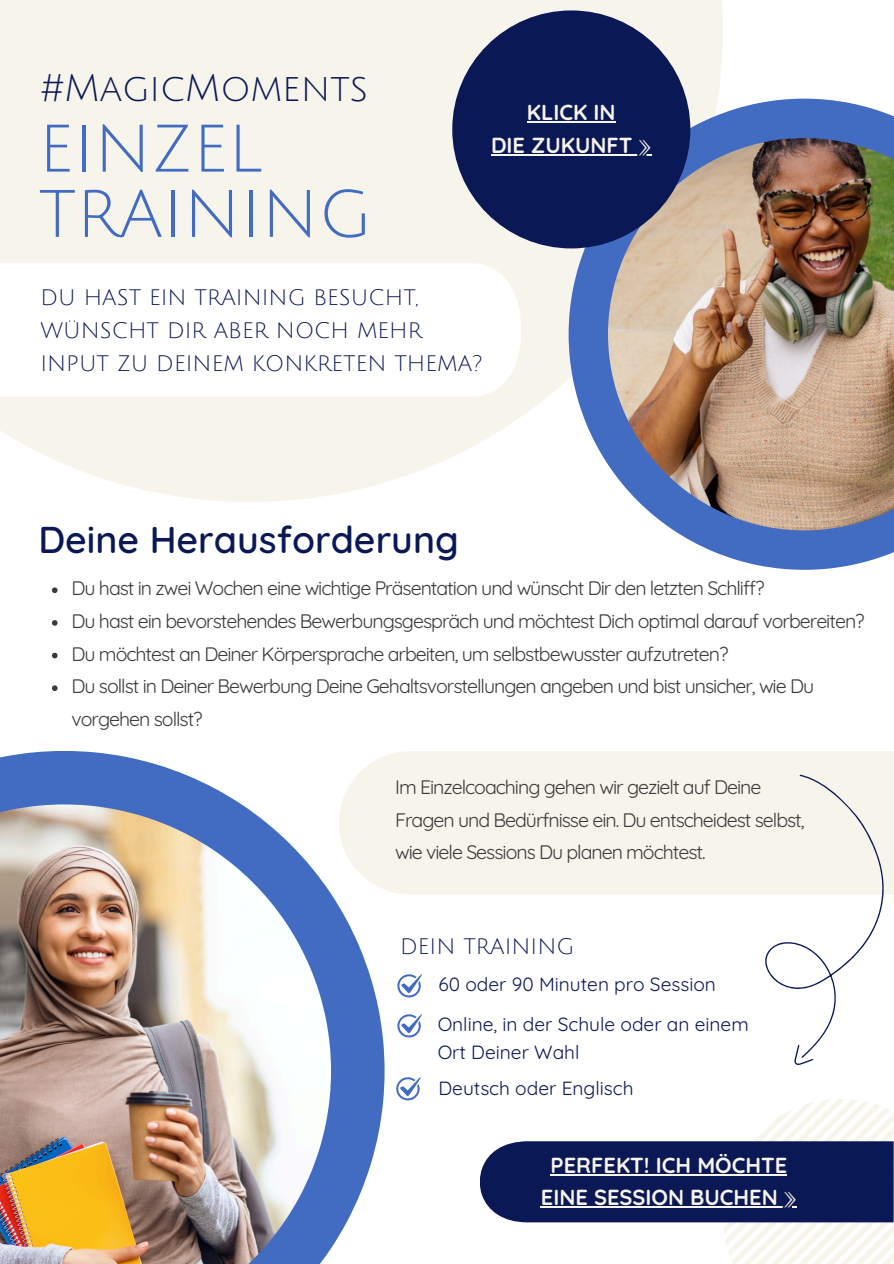
<style>
.page{position:relative;width:894px;height:1264px;background:#fff}
.page>*{position:absolute;margin:0;border:0;box-sizing:border-box;transform-origin:0 0}
.t1{font:65.55px/65.2px "Julius Sans One";color:#426cc2}
.t2{font:600 37.35px "Quicksand";color:#0a1855}
.t3{font:37.35px "Julius Sans One";color:#0a1855}
.t4{font:21.75px/32.7px "Julius Sans One";color:#0a1855}
.t5{font:700 21.75px "Quicksand";color:#f7f4ec}
.t6{font:19.5px/32.7px "Quicksand";letter-spacing:-.055em;color:#3b3939}
.t7{font:19.05px/28.2px "Quicksand";color:#0a1855}
.s1{font-family:"Free Mono";font-weight:400}
</style>
<div class="page">
<div style="left:384px;top:751px;width:509px;height:143px;background:#f7f4ec"></div>
<svg style="left:0;top:751px;width:384px;height:497px;fill:#426cc2"></svg>
<img style="left:0;top:804px;width:331px;height:459px">
<div style="left:0;top:0;width:722px;height:502px;background:#f7f4ec"></div>
<svg style="left:568px;top:99px;width:325px;height:471px;fill:#426cc2"></svg>
<img style="left:608px;top:138px;width:285px;height:392px">
<svg style="left:659px;top:765px;width:234px;height:283px"></svg>
<svg style="left:786px;top:1044px;width:27px;height:21px"></svg>
<div style="left:0;top:263px;width:521px;height:134px;background:#fff"></div>
<svg style="left:52px;top:587px;width:6px;height:6px"></svg>
<svg style="left:52px;top:620px;width:6px;height:5px"></svg>
<svg style="left:52px;top:652px;width:6px;height:6px"></svg>
<svg style="left:52px;top:685px;width:6px;height:6px"></svg>
<svg style="left:397px;top:974px;width:25px;height:23px"></svg>
<svg style="left:397px;top:1014px;width:25px;height:23px"></svg>
<svg style="left:396px;top:1077px;width:25px;height:23px"></svg>
<div style="left:722px;top:1098px;width:171px;height:165px;background:linear-gradient(to right,#fbfaf9,#f8f6f2)"></div>
<div style="left:452px;top:10px;width:238px;height:238px;background:#0a1855;border-radius:50%"></div>
<hr style="left:527px;top:122px;width:88px;height:1px;background:#f7f4ec">
<hr style="left:491px;top:154px;width:160px;height:1px;background:#f7f4ec">
<div style="left:480px;top:1141px;width:413px;height:81px;background:#0a1855"></div>
<hr style="left:550px;top:1173px;width:237px;height:2px;background:#f7f4ec">
<hr style="left:540px;top:1206px;width:256px;height:1px;background:#f7f4ec">
<h1 class="t3" style="left:40px;top:69px;width:329px">#MagicMoments</h1>
<h3 class="t1" style="left:38px;top:118px;width:335px">EINZEL<br>TRAINING</h3>
<p class="t5" style="left:527px;top:99px;width:90px">KLICK IN</p>
<p class="t5" style="left:491px;top:131px;width:162px">DIE ZUKUNFT <span class="s1">⟫</span></p>
<p class="t4" style="left:40px;top:282px;width:443px">DU HAST EIN TRAINING BESUCHT,<br>WÜNSCHT DIR ABER NOCH MEHR<br>INPUT ZU DEINEM KONKRETEN THEMA?</p>
<p class="t2" style="left:38px;top:515px;width:421px">Deine Herausforderung</p>
<h5 class="t6" style="left:72px;top:571px;width:694px">Du hast in zwei Wochen eine wichtige Präsentation und wünscht Dir den letzten Schliff?</h5>
<p class="t6" style="left:72px;top:604px;width:794px">Du hast ein bevorstehendes Bewerbungsgespräch und möchtest Dich optimal darauf vorbereiten?</p>
<h2 class="t6" style="left:72px;top:637px;width:658px">Du möchtest an Deiner Körpersprache arbeiten, um selbstbewusster aufzutreten?</h2>
<p class="t6" style="left:72px;top:669px;width:743px">Du sollst in Deiner Bewerbung Deine Gehaltsvorstellungen angeben und bist unsicher, wie Du vorgehen sollst?</p>
<h5 class="t6" style="left:395px;top:770px;width:411px">Im Einzelcoaching gehen wir gezielt auf Deine<br>Fragen und Bedürfnisse ein. Du entscheidest selbst, wie viele Sessions Du planen möchtest.</h5>
<p class="t4" style="left:400px;top:930px;width:176px">DEIN TRAINING</p>
<p class="t7" style="left:438px;top:969px;width:279px">60 oder 90 Minuten pro Session</p>
<p class="t7" style="left:437px;top:1010px;width:312px">Online, in der Schule oder an einem<br>Ort Deiner Wahl</p>
<p class="t7" style="left:438px;top:1073px;width:196px">Deutsch oder Englisch</p>
<p class="t5" style="left:550px;top:1151px;width:238px">PERFEKT! ICH MÖCHTE</p>
<p class="t5" style="left:540px;top:1183px;width:257px">EINE SESSION BUCHEN <span class="s1">⟫</span></p>
</div>
